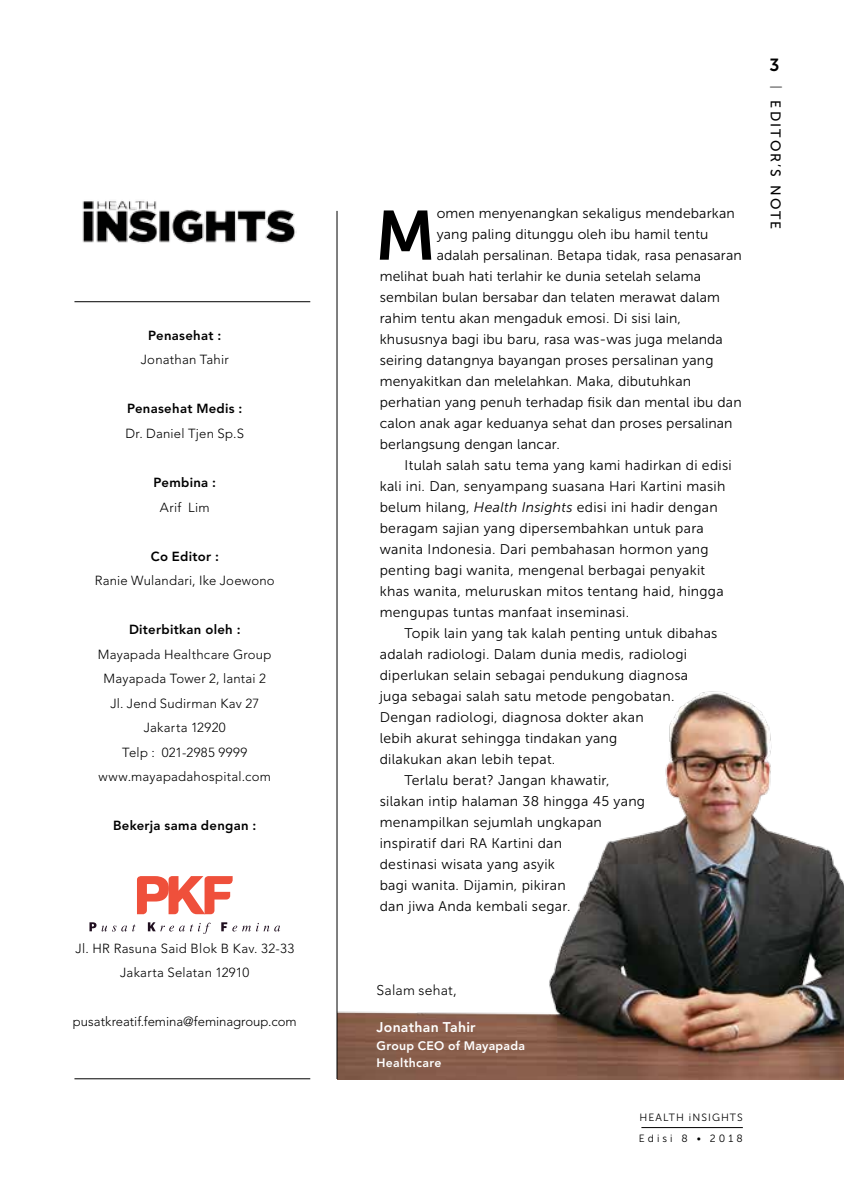
<style>
.page{position:relative;width:844px;height:1191px;background:#fff}
.page>*{position:absolute;margin:0;border:0;box-sizing:border-box;transform-origin:0 0}
.t1{font:69.3px "Museo Sans 700";color:#000}
.t2{font:17.5px "Museo Sans 700";color:#000}
.t3{font:17.5px "Museo Sans 100";color:#000}
.t4{font:14px "Museo Sans 300";letter-spacing:.02em;color:#000}
.t5{font:800 14px "Avenir LT Std";letter-spacing:.02em;color:#fff}
.t6{font:14px "Museo Sans 500";letter-spacing:.15em;color:#000}
.t7{font:300 14px "Avenir LT Std";letter-spacing:.015em;color:#000}
.t8{font:300 13.12px/24.5px "Avenir LT Std";letter-spacing:.02em;color:#000;text-align:center}
.t9{font:800 13.12px "Avenir LT Std";letter-spacing:.02em;color:#000}
.t10{font:300 13.12px "Avenir LT Std";color:#000}
.t11{font:800 12.25px/16.6px "Avenir LT Std";letter-spacing:.025em;color:#fff}
.t12{font:10.5px/21px "Museo Sans 300";letter-spacing:.1em;color:#000}
.s1{font-style:italic}
</style>
<div class="page">
<img style="left:337px;top:624px;width:506px;height:455px">
<hr style="left:641px;top:1127px;width:101px;height:1px;background:#000">
<img style="left:82px;top:201px;width:214px;height:43px">
<svg style="left:137px;top:876px;width:96px;height:38px"></svg>
<svg style="left:89px;top:922px;width:7px;height:9px"></svg>
<svg style="left:102px;top:924px;width:33px;height:7px"></svg>
<svg style="left:148px;top:922px;width:62px;height:12px"></svg>
<svg style="left:221px;top:922px;width:59px;height:9px"></svg>
<hr style="left:336px;top:211px;width:1px;height:868px;background:#000">
<hr style="left:74px;top:301px;width:236px;height:1px;background:#000">
<hr style="left:74px;top:1078px;width:236px;height:1px;background:#000">
<p class="t9" style="left:148px;top:327px;width:75px">Penasehat :</p>
<p class="t8" style="left:141px;top:348px;width:89px">Jonathan Tahir</p>
<p class="t9" style="left:127px;top:401px;width:117px">Penasehat Medis :</p>
<p class="t8" style="left:125px;top:421px;width:120px">Dr. Daniel Tjen Sp.S</p>
<p class="t9" style="left:153px;top:474px;width:64px">Pembina :</p>
<p class="t8" style="left:160px;top:495px;width:51px">Arif Lim</p>
<p class="t9" style="left:151px;top:548px;width:70px">Co Editor :</p>
<p class="t8" style="left:95px;top:568px;width:181px">Ranie Wulandari, Ike Joewono</p>
<p class="t9" style="left:129px;top:621px;width:113px">Diterbitkan oleh :</p>
<p class="t8" style="left:98px;top:642px;width:175px">Mayapada Healthcare Group<br>Mayapada Tower 2, lantai 2<br>Jl. Jend Sudirman Kav 27<br>Jakarta 12920<br>Telp : 021-2985 9999 www.mayapadahospital.com</p>
<p class="t9" style="left:113px;top:818px;width:145px">Bekerja sama dengan :</p>
<p class="t8" style="left:75px;top:936px;width:220px">Jl. HR Rasuna Said Blok B Kav. 32-33<br>Jakarta Selatan 12910</p>
<p class="t10" style="left:73px;top:1014px;width:225px">pusatkreatif.femina@feminagroup.com</p>
<h1 class="t1" style="left:375px;top:197px;width:62px">M</h1>
<p class="t4" style="left:436px;top:205px;width:299px">omen menyenangkan sekaligus mendebarkan</p>
<p class="t4" style="left:436px;top:226px;width:273px">yang paling ditunggu oleh ibu hamil tentu</p>
<p class="t4" style="left:436px;top:247px;width:306px">adalah persalinan. Betapa tidak, rasa penasaran</p>
<p class="t4" style="left:379px;top:268px;width:323px">melihat buah hati terlahir ke dunia setelah selama</p>
<p class="t4" style="left:379px;top:289px;width:341px">sembilan bulan bersabar dan telaten merawat dalam</p>
<p class="t4" style="left:379px;top:310px;width:303px">rahim tentu akan mengaduk emosi. Di sisi lain,</p>
<p class="t4" style="left:379px;top:331px;width:344px">khususnya bagi ibu baru, rasa was-was juga melanda</p>
<p class="t4" style="left:379px;top:352px;width:335px">seiring datangnya bayangan proses persalinan yang</p>
<p class="t4" style="left:379px;top:373px;width:313px">menyakitkan dan melelahkan. Maka, dibutuhkan</p>
<p class="t4" style="left:379px;top:394px;width:363px">perhatian yang penuh terhadap fisik dan mental ibu dan</p>
<p class="t4" style="left:379px;top:415px;width:354px">calon anak agar keduanya sehat dan proses persalinan</p>
<p class="t4" style="left:379px;top:436px;width:182px">berlangsung dengan lancar.</p>
<p class="t4" style="left:404px;top:457px;width:328px">Itulah salah satu tema yang kami hadirkan di edisi</p>
<p class="t4" style="left:379px;top:478px;width:347px">kali ini. Dan, senyampang suasana Hari Kartini masih</p>
<p class="t4" style="left:379px;top:499px;width:339px">belum hilang, <span class="s1">Health Insights</span> edisi ini hadir dengan</p>
<p class="t4" style="left:379px;top:520px;width:325px">beragam sajian yang dipersembahkan untuk para</p>
<p class="t4" style="left:379px;top:541px;width:330px">wanita Indonesia. Dari pembahasan hormon yang</p>
<p class="t4" style="left:379px;top:562px;width:327px">penting bagi wanita, mengenal berbagai penyakit</p>
<p class="t4" style="left:379px;top:583px;width:345px">khas wanita, meluruskan mitos tentang haid, hingga</p>
<p class="t4" style="left:379px;top:604px;width:251px">mengupas tuntas manfaat inseminasi.</p>
<p class="t4" style="left:404px;top:625px;width:314px">Topik lain yang tak kalah penting untuk dibahas</p>
<p class="t4" style="left:379px;top:646px;width:308px">adalah radiologi. Dalam dunia medis, radiologi</p>
<p class="t4" style="left:379px;top:667px;width:310px">diperlukan selain sebagai pendukung diagnosa</p>
<p class="t4" style="left:379px;top:688px;width:296px">juga sebagai salah satu metode pengobatan.</p>
<p class="t4" style="left:379px;top:709px;width:265px">Dengan radiologi, diagnosa dokter akan</p>
<p class="t4" style="left:379px;top:730px;width:239px">lebih akurat sehingga tindakan yang</p>
<p class="t4" style="left:379px;top:751px;width:177px">dilakukan akan lebih tepat.</p>
<p class="t4" style="left:404px;top:772px;width:206px">Terlalu berat? Jangan khawatir,</p>
<p class="t4" style="left:379px;top:793px;width:267px">silakan intip halaman 38 hingga 45 yang</p>
<p class="t4" style="left:379px;top:814px;width:223px">menampilkan sejumlah ungkapan</p>
<p class="t4" style="left:379px;top:835px;width:184px">inspiratif dari RA Kartini dan</p>
<p class="t4" style="left:379px;top:856px;width:177px">destinasi wisata yang asyik</p>
<p class="t4" style="left:379px;top:877px;width:187px">bagi wanita. Dijamin, pikiran</p>
<p class="t4" style="left:379px;top:898px;width:192px">dan jiwa Anda kembali segar.</p>
<p class="t2" style="left:769px;top:55px;width:12px">3</p>
<p class="t3" style="left:769px;top:76px;width:15px">—</p>
<p class="t6" style="left:783px;top:100px;width:130px;rotate:90deg">EDITOR’S NOTE</p>
<p class="t7" style="left:376px;top:982px;width:82px">Salam sehat,</p>
<p class="t5" style="left:376px;top:1019px;width:101px">Jonathan Tahir</p>
<p class="t11" style="left:376px;top:1038px;width:150px">Group CEO of Mayapada<br>Healthcare</p>
<p class="t12" style="left:638px;top:1107px;width:106px">HEALTH iNSIGHTS<br>Edisi 8 • 2018</p>
</div>
